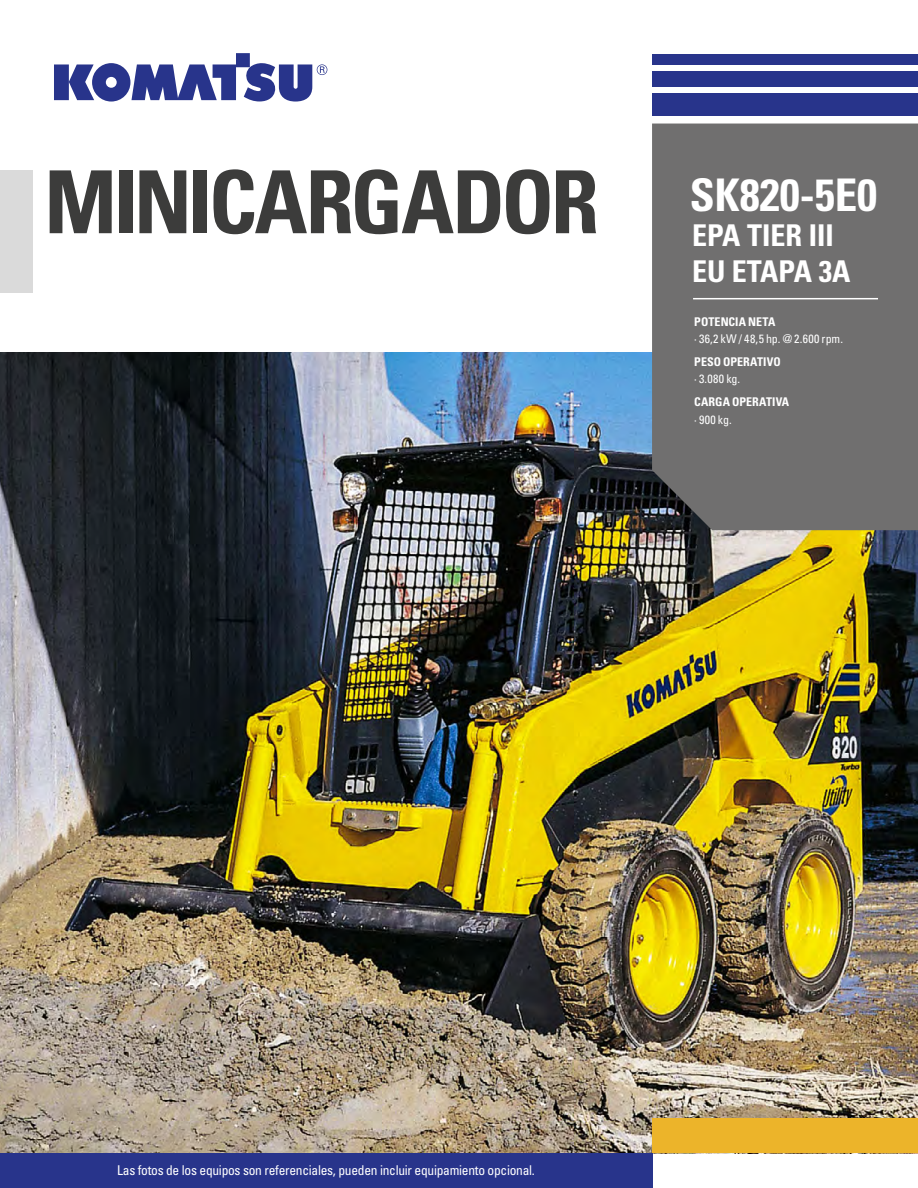
<style>
.page{position:relative;width:918px;height:1188px;background:#fff}
.page>*{position:absolute;margin:0;border:0;box-sizing:border-box;transform-origin:0 0}
.t1{font:700 condensed 87px "Univers LT Std";letter-spacing:-.04em;color:#3c3c3b}
.t2{font:700 condensed 45px "Univers LT Std";color:#fff}
.t3{font:700 condensed 30px/36px "Univers LT Std";color:#fff}
.t4{font:condensed 13.5px "Univers LT Std";letter-spacing:-.02em;color:#fff}
.t5{font:condensed 12px "Univers LT Std";letter-spacing:.035em;color:#fff}
.t6{font:700 condensed 12px "Univers LT Std";letter-spacing:.005em;color:#fff}
</style>
<div class="page">
<div style="left:0;top:170px;width:33px;height:123px;background:#dadada"></div>
<div style="left:652px;top:94px;width:266px;height:22px;background:#28348b"></div>
<div style="left:652px;top:54px;width:266px;height:11px;background:#28348b"></div>
<div style="left:652px;top:71px;width:266px;height:16px;background:#28348b"></div>
<img style="left:0;top:352px;width:918px;height:801px">
<div style="left:652px;top:124px;width:266px;height:406px;background:#706f6f"></div>
<hr style="left:693px;top:298px;width:185px;height:1px;background:#fff">
<div style="left:0;top:1153px;width:652px;height:35px;background:#28348b"></div>
<div style="left:652px;top:1118px;width:266px;height:35px;background:#ecb42a"></div>
<svg style="left:54px;top:53px;width:273px;height:49px"></svg>
<h1 class="t1" style="left:44px;top:149px;width:556px">MINICARGADOR</h1>
<h2 class="t2" style="left:690px;top:167px;width:189px">SK820-5E0</h2>
<h3 class="t3" style="left:692px;top:218px;width:160px">EPA TIER III<br>EU ETAPA 3A</h3>
<p class="t6" style="left:694px;top:314px;width:83px">POTENCIA NETA</p>
<p class="t5" style="left:694px;top:331px;width:150px">· 36,2 kW / 48,5 hp. @ 2.600 rpm.</p>
<p class="t6" style="left:694px;top:355px;width:88px">PESO OPERATIVO</p>
<p class="t5" style="left:694px;top:372px;width:47px">· 3.080 kg.</p>
<p class="t6" style="left:694px;top:395px;width:97px">CARGA OPERATIVA</p>
<p class="t5" style="left:694px;top:412px;width:39px">· 900 kg.</p>
<p class="t4" style="left:117px;top:1162px;width:419px">Las fotos de los equipos son referenciales, pueden incluir equipamiento opcional.</p>
</div>
